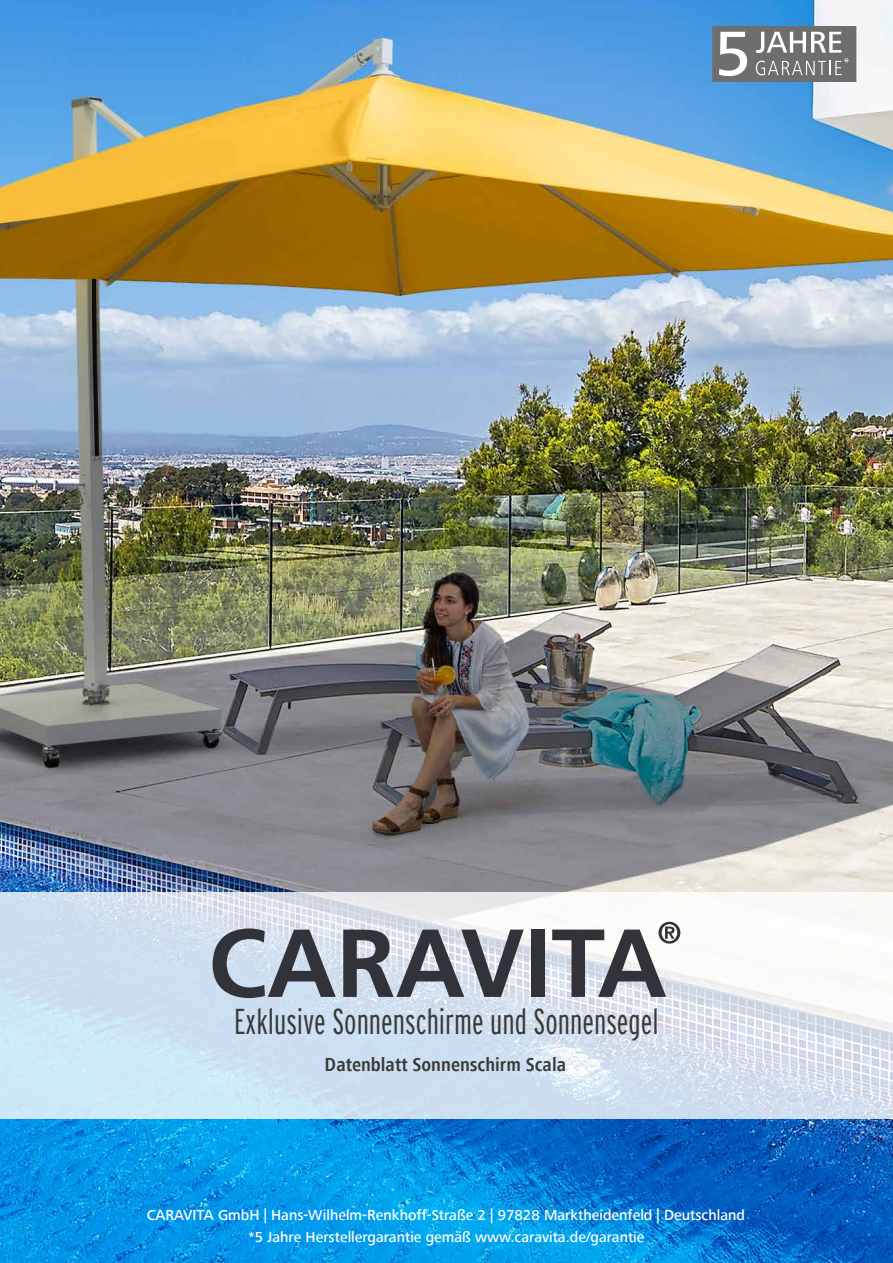
<style>
.page{position:relative;width:893px;height:1263px;background:#fff}
.page>*{position:absolute;margin:0;border:0;box-sizing:border-box;transform-origin:0 0}
.t1{font:300 36px "Interstate Compressed";color:#393a38}
.t2{font:700 condensed 19.5px "Frutiger Next Com";color:#393a38}
.t3{font:500 15px "Frutiger Next Com";color:#fff}
</style>
<div class="page">
<img style="left:0;top:0;width:893px;height:1263px">
<svg style="left:712px;top:27px;width:144px;height:54px"></svg>
<svg style="left:0;top:892px;width:893px;height:226px;fill:#cee2f3"></svg>
<svg style="left:213px;top:928px;width:123px;height:70px"></svg>
<svg style="left:343px;top:929px;width:181px;height:68px"></svg>
<div style="left:531px;top:929px;width:14px;height:68px;background:#323338"></div>
<svg style="left:552px;top:922px;width:128px;height:75px"></svg>
<h1 class="t1" style="left:234px;top:1001px;width:426px">Exklusive Sonnenschirme und Sonnensegel</h1>
<h2 class="t2" style="left:325px;top:1053px;width:243px">Datenblatt Sonnenschirm Scala</h2>
<p class="t3" style="left:147px;top:1206px;width:600px">CARAVITA GmbH | Hans-Wilhelm-Renkhoff-Straße 2 | 97828 Marktheidenfeld | Deutschland</p>
<p class="t3" style="left:248px;top:1229px;width:398px">*5 Jahre Herstellergarantie gemäß www.caravita.de/garantie</p>
</div>
